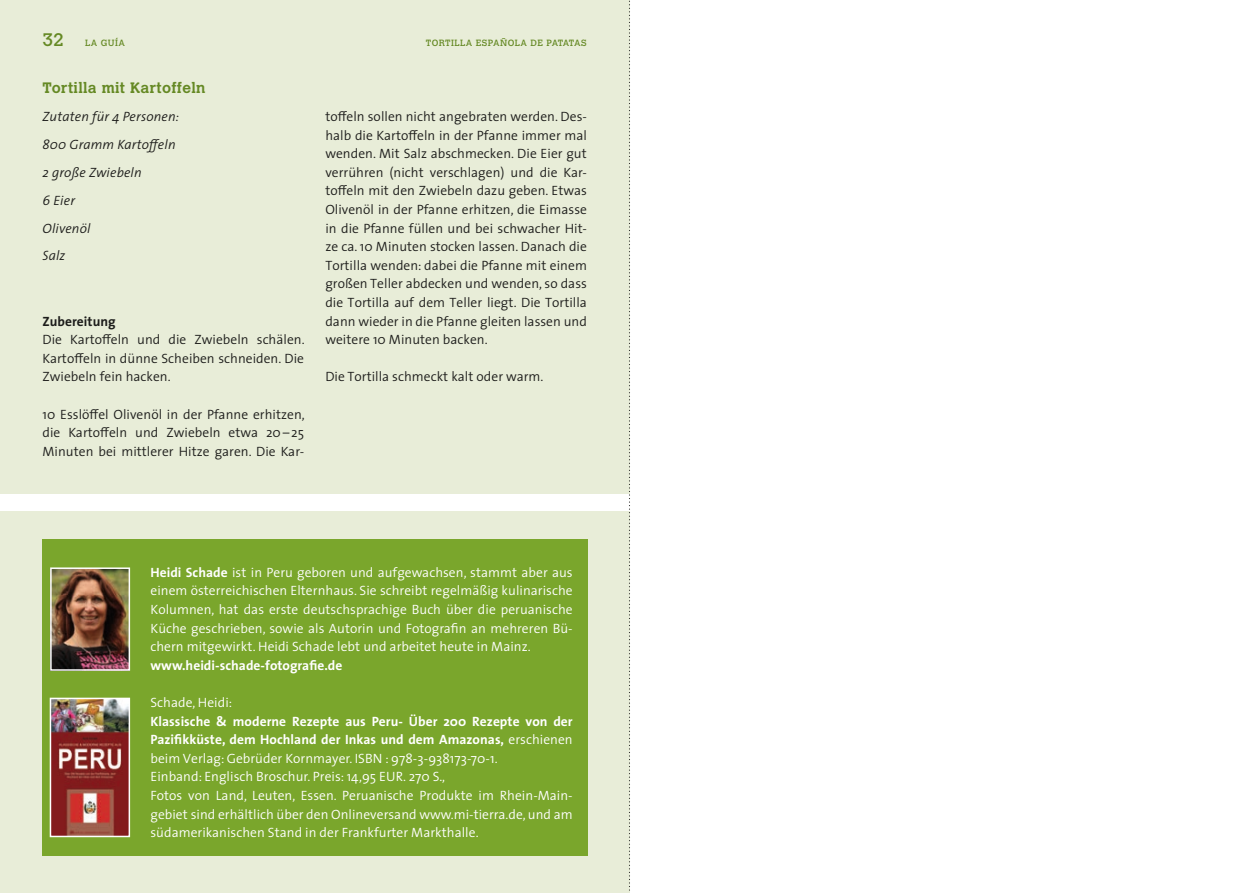
<style>
.page{position:relative;width:1259px;height:893px;background:#fff}
.page>*{position:absolute;margin:0;border:0;box-sizing:border-box;transform-origin:0 0}
.t1{font:700 15px "Calvert MT Std";letter-spacing:.025em;color:#658924}
.t2{font:300 13.5px/18.6px "The Sans 4";letter-spacing:.005em;color:#1d1d1b;text-align:justify}
.t3{font:300 13.5px/18.6px "The Sans 4";letter-spacing:.005em;color:#fff;text-align:justify}
.t4{font:13.5px/18.6px "The Sans 7 Bold Plain";letter-spacing:.005em;color:#fff}
.t5{font:italic 300 13.5px/27.9px "The Sans 4";letter-spacing:.01em;color:#1d1d1b}
.t6{font:13.5px "The Sans 7 Bold Plain";letter-spacing:.005em;color:#1d1d1b}
.t7{font:9px "Calvert";letter-spacing:.05em;color:#658924}
.s1{font-size:18px}
.s2{font-family:"The Sans 7 Bold Plain";font-weight:400}
.s3{font-family:"The Sans 4";font-weight:300}
</style>
<div class="page">
<div style="left:0;top:0;width:629px;height:493px;background:#e8edd8"></div>
<div style="left:0;top:512px;width:629px;height:381px;background:#e8edd8"></div>
<div style="left:43px;top:540px;width:545px;height:316px;background:#7aa62c"></div>
<img style="left:53px;top:570px;width:74px;height:98px">
<div style="left:50px;top:567px;width:80px;height:104px;border:2px solid #fff"></div>
<img style="left:53px;top:701px;width:74px;height:133px">
<div style="left:50px;top:698px;width:80px;height:139px;border:2px solid #fff"></div>
<svg style="left:629px;top:0;width:1px;height:893px"></svg>
<p class="t7" style="left:43px;top:38px;width:84px"><span class="s1">32</span> LA GUÍA</p>
<p class="t7" style="left:426px;top:38px;width:162px">TORTILLA ESPAÑOLA DE PATATAS</p>
<p class="t1" style="left:43px;top:78px;width:164px">Tortilla mit Kartoffeln</p>
<p class="t5" style="left:43px;top:102px;width:138px">Zutaten für 4 Personen:<br>800 Gramm Kartoffeln<br>2 große Zwiebeln<br>6 Eier<br>Olivenöl<br>Salz</p>
<p class="t6" style="left:43px;top:310px;width:75px">Zubereitung</p>
<p class="t2" style="left:43px;top:330px;width:264px">Die Kartoffeln und die Zwiebeln schälen.<br>Kartoffeln in dünne Scheiben schneiden. Die Zwiebeln fein hacken.</p>
<p class="t2" style="left:43px;top:404px;width:264px">10 Esslöffel Olivenöl in der Pfanne erhitzen, die Kartoffeln und Zwiebeln etwa 20– 25<br>Minuten bei mittlerer Hitze garen. Die Kar-</p>
<p class="t2" style="left:325px;top:107px;width:263px">toffeln sollen nicht angebraten werden. Des&shy;halb die Kartoffeln in der Pfanne immer mal wenden. Mit Salz abschmecken. Die Eier gut verrühren (nicht verschlagen) und die Kar&shy;toffeln mit den Zwiebeln dazu geben. Etwas Olivenöl in der Pfanne erhitzen, die Eimasse in die Pfanne füllen und bei schwacher Hit&shy;ze ca. 10 Minuten stocken lassen. Danach die Tortilla wenden: dabei die Pfanne mit einem großen Teller abdecken und wenden, so dass die Tortilla auf dem Teller liegt. Die Tortilla dann wieder in die Pfanne gleiten lassen und weitere 10 Minuten backen.</p>
<p class="t2" style="left:325px;top:367px;width:220px">Die Tortilla schmeckt kalt oder warm.</p>
<p class="t3" style="left:150px;top:562px;width:424px"><span class="s2">Heidi Schade</span> ist in Peru geboren und aufgewachsen, stammt aber aus einem österreichischen Elternhaus. Sie schreibt regelmäßig kulinarische Kolumnen, hat das erste deutschsprachige Buch über die peruanische Küche geschrieben, sowie als Autorin und Fotografin an mehreren Bü&shy;chern mitgewirkt. Heidi Schade lebt und arbeitet heute in Mainz.</p>
<p class="t4" style="left:150px;top:655px;width:193px">www.heidi-schade-fotografie.de</p>
<p class="t3" style="left:150px;top:693px;width:83px">Schade, Heidi:</p>
<p class="t4" style="left:150px;top:711px;width:424px">Klassische &amp; moderne Rezepte aus Peru- Über 200 Rezepte von der<br>Pazifikküste, dem Hochland der Inkas und dem Amazonas, <span class="s3">erschienen</span></p>
<p class="t3" style="left:150px;top:748px;width:424px;text-align:left">beim Verlag: Gebrüder Kornmayer. ISBN : 978-3-938173-70-1.<br>Einband: Englisch Broschur. Preis: 14,95 EUR. 270 S.,<br>Fotos von Land, Leuten, Essen. Peruanische Produkte im Rhein-Main&shy;gebiet sind erhältlich über den Onlineversand www.mi-tierra.de, und am südamerikanischen Stand in der Frankfurter Markthalle.</p>
</div>
